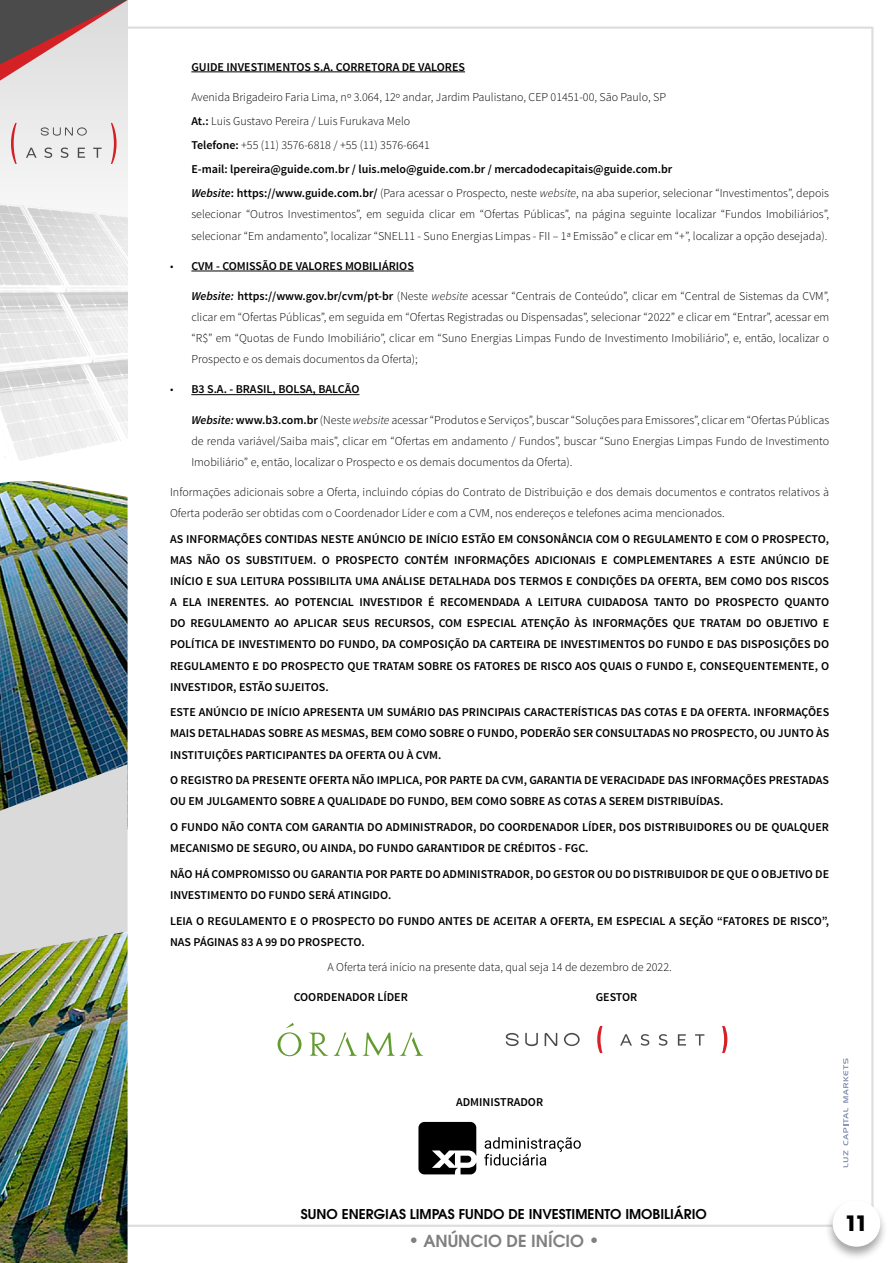
<style>
.page{position:relative;width:893px;height:1263px;background:#fff}
.page>*{position:absolute;margin:0;border:0;box-sizing:border-box;transform-origin:0 0}
.t1{font:700 21px "ITC Avant Garde Pro";color:#000}
.t2{font:600 16.5px "ITC Avant Garde Pro";color:#808080}
.t3{font:600 13.5px "ITC Avant Garde Pro";color:#000}
.t4{font:600 12px/21.1px "Source Sans Pro";color:#000}
.t5{font:300 12px/21.1px "Source Sans Pro";color:#000}
.s1{font-weight:600}
.s2{font-weight:600;font-style:italic}
.s3{font-style:italic}
.s4{font-weight:300}
.s5{font-size:18px}
</style>
<div class="page">
<hr style="left:0;top:1225px;width:838px;height:2px;background:#ccc">
<hr style="left:60px;top:27px;width:812px;height:2px;background:#ccc">
<div style="left:0;top:0;width:128px;height:267px;background:#ededed"></div>
<img style="left:0;top:200px;width:128px;height:260px">
<img style="left:0;top:481px;width:128px;height:283px">
<img style="left:0;top:955px;width:128px;height:308px">
<svg style="left:0;top:0;width:128px;height:81px"></svg>
<svg style="left:11px;top:123px;width:6px;height:41px"></svg>
<svg style="left:111px;top:123px;width:6px;height:41px"></svg>
<svg style="left:41px;top:127px;width:46px;height:9px"></svg>
<svg style="left:26px;top:148px;width:76px;height:10px"></svg>
<svg style="left:0;top:764px;width:128px;height:191px;background:#c0c5c1"></svg>
<hr style="left:871px;top:27px;width:3px;height:1186px;background:#ccc">
<div style="left:825px;top:1199px;width:63px;height:62px;background:#4a4a4a;opacity:.5"></div>
<div style="left:833px;top:1200px;width:47px;height:47px;background:#fff;border-radius:50%"></div>
<svg style="left:843px;top:1151px;width:5px;height:16px"></svg>
<svg style="left:843px;top:1058px;width:5px;height:87px"></svg>
<hr style="left:191px;top:72px;width:274px;height:1px;background:#000">
<hr style="left:191px;top:271px;width:223px;height:1px;background:#000">
<hr style="left:191px;top:394px;width:168px;height:1px;background:#000">
<svg style="left:308px;top:1032px;width:116px;height:24px"></svg>
<svg style="left:278px;top:1023px;width:23px;height:33px"></svg>
<svg style="left:506px;top:1033px;width:74px;height:13px"></svg>
<svg style="left:597px;top:1026px;width:5px;height:27px"></svg>
<svg style="left:620px;top:1034px;width:84px;height:12px"></svg>
<svg style="left:722px;top:1026px;width:5px;height:27px"></svg>
<svg style="left:418px;top:1122px;width:58px;height:52px;background:#313131"></svg>
<svg style="left:484px;top:1137px;width:97px;height:28px"></svg>
<p class="t4" style="left:191px;top:56px;width:275px">GUIDE INVESTIMENTOS S.A. CORRETORA DE VALORES</p>
<p class="t5" style="left:191px;top:85px;width:639px;line-height:24.2px">Avenida Brigadeiro Faria Lima, nº 3.064, 12º andar, Jardim Paulistano, CEP 01451-00, São Paulo, SP<br><span class="s1">At.:</span> Luis Gustavo Pereira / Luis Furukava Melo<br><span class="s1">Telefone:</span> +55 (11) 3576-6818 / +55 (11) 3576-6641<br><span class="s1">E-mail: lpereira@guide.com.br / luis.melo@guide.com.br / mercadodecapitais@guide.com.br<br></span><span class="s2">Website</span><span class="s1">: https://www.guide.com.br/</span> (Para acessar o Prospecto, neste <span class="s3">website</span>, na aba superior, selecionar “Investimentos”, depois</p>
<p class="t5" style="left:191px;top:204px;width:639px">selecionar “Outros Investimentos”, em seguida clicar em “Ofertas Públicas”, na página seguinte localizar “Fundos Imobiliários”, selecionar “Em andamento”, localizar “SNEL11 - Suno Energias Limpas - FII – 1ª Emissão” e clicar em “+”, localizar a opção desejada).</p>
<p class="t4" style="left:170px;top:255px;width:245px"><span class="s4">•</span> CVM - COMISSÃO DE VALORES MOBILIÁRIOS</p>
<p class="t5" style="left:191px;top:285px;width:639px;text-align:justify"><span class="s2">Website:</span> <span class="s1">https://www.gov.br/cvm/pt-br</span> (Neste <span class="s3">website</span> acessar “Centrais de Conteúdo”, clicar em “Central de Sistemas da CVM”, clicar em “Ofertas Públicas”, em seguida em “Ofertas Registradas ou Dispensadas”, selecionar “2022” e clicar em “Entrar”, acessar em “R$” em “Quotas de Fundo Imobiliário”, clicar em “Suno Energias Limpas Fundo de Investimento Imobiliário”, e, então, localizar o Prospecto e os demais documentos da Oferta);</p>
<p class="t4" style="left:170px;top:379px;width:191px"><span class="s4">•</span> B3 S.A. - BRASIL, BOLSA, BALCÃO</p>
<p class="t5" style="left:191px;top:409px;width:639px;text-align:justify"><span class="s2">Website:</span> <span class="s1">www.b3.com.br</span> (Neste <span class="s3">website</span> acessar “Produtos e Serviços”, buscar “Soluções para Emissores”, clicar em “Ofertas Públicas de renda variável/Saiba mais”, clicar em “Ofertas em andamento / Fundos”, buscar “Suno Energias Limpas Fundo de Investimento Imobiliário” e, então, localizar o Prospecto e os demais documentos da Oferta).</p>
<p class="t5" style="left:170px;top:481px;width:661px">Informações adicionais sobre a Oferta, incluindo cópias do Contrato de Distribuição e dos demais documentos e contratos relativos à<br>Oferta poderão ser obtidas com o Coordenador Líder e com a CVM, nos endereços e telefones acima mencionados.</p>
<p class="t4" style="left:170px;top:528px;width:661px;text-align:justify">AS INFORMAÇÕES CONTIDAS NESTE ANÚNCIO DE INÍCIO ESTÃO EM CONSONÂNCIA COM O REGULAMENTO E COM O PROSPECTO, MAS NÃO OS SUBSTITUEM. O PROSPECTO CONTÉM INFORMAÇÕES ADICIONAIS E COMPLEMENTARES A ESTE ANÚNCIO DE INÍCIO E SUA LEITURA POSSIBILITA UMA ANÁLISE DETALHADA DOS TERMOS E CONDIÇÕES DA OFERTA, BEM COMO DOS RISCOS A ELA INERENTES. AO POTENCIAL INVESTIDOR É RECOMENDADA A LEITURA CUIDADOSA TANTO DO PROSPECTO QUANTO DO REGULAMENTO AO APLICAR SEUS RECURSOS, COM ESPECIAL ATENÇÃO ÀS INFORMAÇÕES QUE TRATAM DO OBJETIVO E POLÍTICA DE INVESTIMENTO DO FUNDO, DA COMPOSIÇÃO DA CARTEIRA DE INVESTIMENTOS DO FUNDO E DAS DISPOSIÇÕES DO REGULAMENTO E DO PROSPECTO QUE TRATAM SOBRE OS FATORES DE RISCO AOS QUAIS O FUNDO E, CONSEQUENTEMENTE, O INVESTIDOR, ESTÃO SUJEITOS.</p>
<p class="t4" style="left:170px;top:702px;width:661px;text-align:justify">ESTE ANÚNCIO DE INÍCIO APRESENTA UM SUMÁRIO DAS PRINCIPAIS CARACTERÍSTICAS DAS COTAS E DA OFERTA. INFORMAÇÕES MAIS DETALHADAS SOBRE AS MESMAS, BEM COMO SOBRE O FUNDO, PODERÃO SER CONSULTADAS NO PROSPECTO, OU JUNTO ÀS INSTITUIÇÕES PARTICIPANTES DA OFERTA OU À CVM.</p>
<p class="t4" style="left:170px;top:770px;width:661px">O REGISTRO DA PRESENTE OFERTA NÃO IMPLICA, POR PARTE DA CVM, GARANTIA DE VERACIDADE DAS INFORMAÇÕES PRESTADAS<br>OU EM JULGAMENTO SOBRE A QUALIDADE DO FUNDO, BEM COMO SOBRE AS COTAS A SEREM DISTRIBUÍDAS.</p>
<p class="t4" style="left:170px;top:817px;width:661px">O FUNDO NÃO CONTA COM GARANTIA DO ADMINISTRADOR, DO COORDENADOR LÍDER, DOS DISTRIBUIDORES OU DE QUALQUER<br>MECANISMO DE SEGURO, OU AINDA, DO FUNDO GARANTIDOR DE CRÉDITOS - FGC.</p>
<p class="t4" style="left:170px;top:863px;width:660px">NÃO HÁ COMPROMISSO OU GARANTIA POR PARTE DO ADMINISTRADOR, DO GESTOR OU DO DISTRIBUIDOR DE QUE O OBJETIVO DE<br>INVESTIMENTO DO FUNDO SERÁ ATINGIDO.</p>
<p class="t4" style="left:170px;top:910px;width:661px">LEIA O REGULAMENTO E O PROSPECTO DO FUNDO ANTES DE ACEITAR A OFERTA, EM ESPECIAL A SEÇÃO “FATORES DE RISCO”,<br>NAS PÁGINAS 83 A 99 DO PROSPECTO.</p>
<p class="t5" style="left:328px;top:957px;width:346px">A Oferta terá início na presente data, qual seja 14 de dezembro de 2022.</p>
<p class="t4" style="left:294px;top:987px;width:116px">COORDENADOR LÍDER</p>
<p class="t4" style="left:596px;top:987px;width:43px">GESTOR</p>
<p class="t4" style="left:456px;top:1092px;width:89px">ADMINISTRADOR</p>
<p class="t3" style="left:301px;top:1205px;width:407px">SUNO ENERGIAS LIMPAS FUNDO DE INVESTIMENTO IMOBILIÁRIO</p>
<h2 class="t2" style="left:408px;top:1230px;width:193px"><span class="s5">•</span> ANÚNCIO DE INÍCIO <span class="s5">•</span></h2>
<h1 class="t1" style="left:845px;top:1209px;width:25px">11</h1>
</div>
